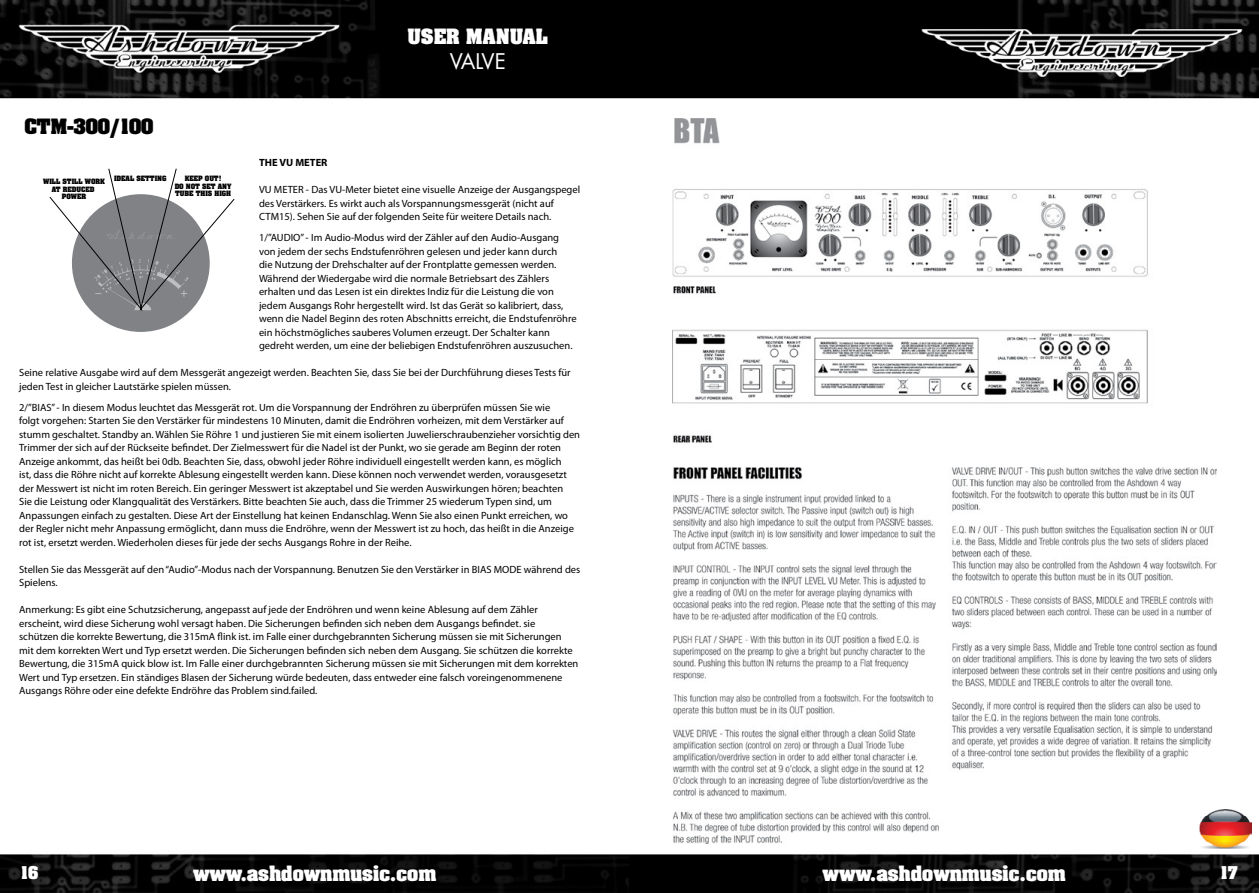
<style>
.page{position:relative;width:1259px;height:893px;background:#fff}
.page>*{position:absolute;margin:0;border:0;box-sizing:border-box;transform-origin:0 0}
.t1{font:21px "Futura";letter-spacing:-.04em;color:#fff}
.t2{font:700 18px "Aachen";color:#fff}
.t3{font:700 18px "Aachen";color:#000}
.t4{font:700 15px "Aachen";color:#fff}
.t5{font:10.5px/13.5px "Myriad Pro";color:#000}
.t6{font:700 10.5px "Myriad Pro";color:#000}
.t7{font:700 6.3px/7.5px "Aachen";color:#000;text-align:center}
</style>
<div class="page">
<img style="left:0;top:0;width:1259px;height:893px">
<div style="left:24px;top:158px;width:235px;height:182px;background:#fff"></div>
<div style="left:72px;top:194px;width:138px;height:138px;background:#808285;border-radius:50%"></div>
<svg style="left:49px;top:168px;width:186px;height:143px"></svg>
<img style="left:672px;top:118px;width:544px;height:725px">
<img style="left:1199px;top:809px;width:52px;height:39px">
<h2 class="t3" style="left:24px;top:112px;width:130px">CTM-300/100</h2>
<h2 class="t2" style="left:407px;top:23px;width:142px">USER MANUAL</h2>
<h1 class="t1" style="left:450px;top:48px;width:58px">VALVE</h1>
<p class="t6" style="left:259px;top:156px;width:70px">THE VU METER</p>
<p class="t5" style="left:259px;top:183px;width:323px">VU METER - Das VU-Meter bietet eine visuelle Anzeige der Ausgangspegel des Verstärkers. Es wirkt auch als Vorspannungsmessgerät (nicht auf<br>CTM15). Sehen Sie auf der folgenden Seite für weitere Details nach.</p>
<p class="t5" style="left:259px;top:231px;width:319px">1/”AUDIO” - Im Audio-Modus wird der Zähler auf den Audio-Ausgang von jedem der sechs Endstufenröhren gelesen und jeder kann durch<br>die Nutzung der Drehschalter auf der Frontplatte gemessen werden.<br>Während der Wiedergabe wird die normale Betriebsart des Zählers erhalten und das Lesen ist ein direktes Indiz für die Leistung die von jedem Ausgangs Rohr hergestellt wird. Ist das Gerät so kalibriert, dass, wenn die Nadel Beginn des roten Abschnitts erreicht, die Endstufenröhre ein höchstmögliches sauberes Volumen erzeugt. Der Schalter kann gedreht werden, um eine der beliebigen Endstufenröhren auszusuchen.</p>
<p class="t5" style="left:19px;top:366px;width:553px">Seine relative Ausgabe wird auf dem Messgerät angezeigt werden. Beachten Sie, dass Sie bei der Durchführung dieses Tests für jeden Test in gleicher Lautstärke spielen müssen.</p>
<p class="t5" style="left:19px;top:400px;width:562px">2/”BIAS” - In diesem Modus leuchtet das Messgerät rot. Um die Vorspannung der Endröhren zu überprüfen müssen Sie wie<br>folgt vorgehen: Starten Sie den Verstärker für mindestens 10 Minuten, damit die Endröhren vorheizen, mit dem Verstärker auf stumm geschaltet. Standby an. Wählen Sie Röhre 1 und justieren Sie mit einem isolierten Juwelierschraubenzieher vorsichtig den Trimmer der sich auf der Rückseite befindet. Der Zielmesswert für die Nadel ist der Punkt, wo sie gerade am Beginn der roten Anzeige ankommt, das heißt bei 0db. Beachten Sie, dass, obwohl jeder Röhre individuell eingestellt werden kann, es möglich<br>ist, dass die Röhre nicht auf korrekte Ablesung eingestellt werden kann. Diese können noch verwendet werden, vorausgesetzt der Messwert ist nicht im roten Bereich. Ein geringer Messwert ist akzeptabel und Sie werden Auswirkungen hören; beachten<br>Sie die Leistung oder Klangqualität des Verstärkers. Bitte beachten Sie auch, dass die Trimmer 25 wiederum Typen sind, um Anpassungen einfach zu gestalten. Diese Art der Einstellung hat keinen Endanschlag. Wenn Sie also einen Punkt erreichen, wo der Regler nicht mehr Anpassung ermöglicht, dann muss die Endröhre, wenn der Messwert ist zu hoch, das heißt in die Anzeige rot ist, ersetzt werden. Wiederholen dieses für jede der sechs Ausgangs Rohre in der Reihe.</p>
<p class="t5" style="left:19px;top:562px;width:563px">Stellen Sie das Messgerät auf den “Audio”-Modus nach der Vorspannung. Benutzen Sie den Verstärker in BIAS MODE während des<br>Spielens.</p>
<p class="t5" style="left:19px;top:603px;width:561px">Anmerkung: Es gibt eine Schutzsicherung, angepasst auf jede der Endröhren und wenn keine Ablesung auf dem Zähler erscheint, wird diese Sicherung wohl versagt haben. Die Sicherungen befinden sich neben dem Ausgangs befindet. sie<br>schützen die korrekte Bewertung, die 315mA flink ist. im Falle einer durchgebrannten Sicherung müssen sie mit Sicherungen mit dem korrekten Wert und Typ ersetzt werden. Die Sicherungen befinden sich neben dem Ausgang. Sie schützen die korrekte Bewertung, die 315mA quick blow ist. Im Falle einer durchgebrannten Sicherung müssen sie mit Sicherungen mit dem korrekten Wert und Typ ersetzen. Ein ständiges Blasen der Sicherung würde bedeuten, dass entweder eine falsch voreingenommenene Ausgangs Röhre oder eine defekte Endröhre das Problem sind.failed.</p>
<p class="t7" style="left:114px;top:174px;width:54px">IDEAL SETTING</p>
<p class="t7" style="left:175px;top:174px;width:58px">KEEP OUT!<br>DO NOT SET ANY<br>TUBE THIS HIGH</p>
<p class="t7" style="left:43px;top:178px;width:63px">WILL STILL WORK<br>AT REDUCED<br>POWER</p>
<h3 class="t4" style="left:21px;top:862px;width:19px">16</h3>
<h2 class="t2" style="left:193px;top:859px;width:245px">www.ashdownmusic.com</h2>
<h2 class="t2" style="left:822px;top:859px;width:245px">www.ashdownmusic.com</h2>
<h3 class="t4" style="left:1220px;top:862px;width:18px">17</h3>
</div>
